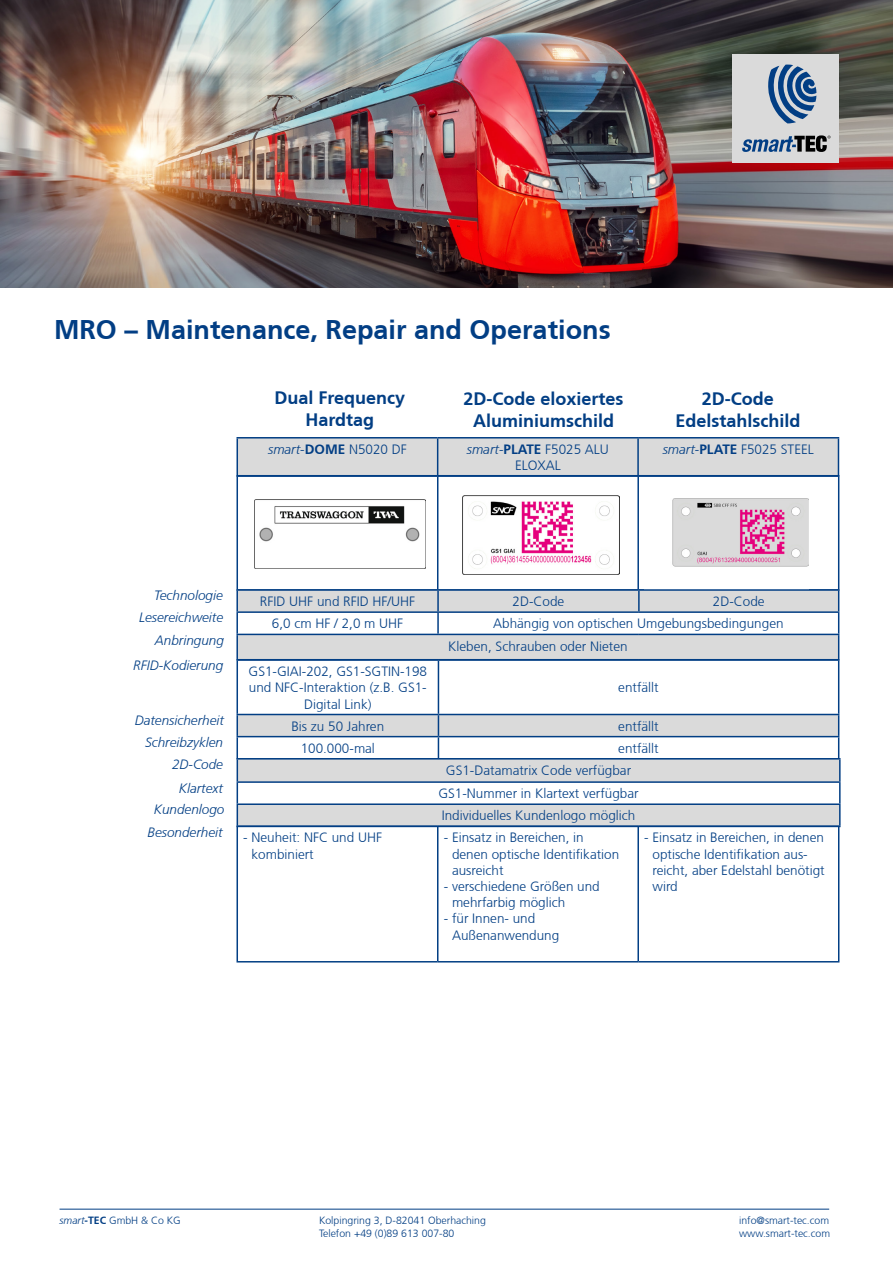
<style>
.page{position:relative;width:893px;height:1263px;background:#fff}
.page>*{position:absolute;margin:0;border:0;box-sizing:border-box;transform-origin:0 0}
.t1{font:700 27px "Frutiger CE";color:#023e84}
.t2{font:700 18px/21.6px "Frutiger CE";color:#023e84;text-align:center}
.t3{font:300 13.5px/16.2px "Frutiger CE";color:#023e84}
.t4{font:italic 300 13.5px/22px "Frutiger CE";color:#023e84;text-align:right}
.t5{font:300 10.5px "Frutiger CE";color:#023e84}
.s1{font-style:italic}
.s2{font-weight:700}
</style>
<div class="page">
<hr style="left:60px;top:1209px;width:769px;height:1px;background:#023e84">
<img style="left:0;top:0;width:893px;height:287px">
<div style="left:732px;top:54px;width:106px;height:108px;background:#dadada"></div>
<svg style="left:768px;top:65px;width:48px;height:58px"></svg>
<svg style="left:742px;top:135px;width:89px;height:17px"></svg>
<div style="left:238px;top:438px;width:600px;height:37px;background:#dadada"></div>
<hr style="left:236px;top:437px;width:202px;height:1px;background:#023e84">
<hr style="left:236px;top:438px;width:2px;height:37px;background:#023e84">
<hr style="left:438px;top:437px;width:200px;height:1px;background:#023e84">
<hr style="left:437px;top:438px;width:1px;height:37px;background:#023e84">
<hr style="left:638px;top:437px;width:201px;height:1px;background:#023e84">
<hr style="left:637px;top:438px;width:2px;height:37px;background:#023e84">
<hr style="left:838px;top:438px;width:1px;height:37px;background:#023e84">
<hr style="left:236px;top:475px;width:202px;height:2px;background:#023e84">
<hr style="left:438px;top:475px;width:200px;height:2px;background:#023e84">
<hr style="left:638px;top:475px;width:201px;height:2px;background:#023e84">
<hr style="left:236px;top:476px;width:2px;height:113px;background:#023e84">
<hr style="left:437px;top:476px;width:1px;height:113px;background:#023e84">
<hr style="left:637px;top:476px;width:2px;height:113px;background:#023e84">
<hr style="left:838px;top:476px;width:1px;height:113px;background:#023e84">
<img style="left:255px;top:499px;width:170px;height:69px">
<img style="left:463px;top:495px;width:157px;height:79px">
<img style="left:672px;top:498px;width:136px;height:69px">
<hr style="left:236px;top:589px;width:202px;height:2px;background:#023e84">
<hr style="left:236px;top:591px;width:2px;height:20px;background:#023e84">
<hr style="left:438px;top:589px;width:201px;height:2px;background:#023e84">
<hr style="left:639px;top:589px;width:200px;height:2px;background:#023e84">
<hr style="left:236px;top:611px;width:202px;height:2px;background:#023e84">
<hr style="left:236px;top:613px;width:2px;height:21px;background:#023e84">
<hr style="left:236px;top:634px;width:202px;height:1px;background:#023e84">
<hr style="left:236px;top:635px;width:2px;height:24px;background:#023e84">
<svg style="left:237px;top:590px;width:602px;height:69px"></svg>
<hr style="left:236px;top:659px;width:202px;height:2px;background:#023e84">
<hr style="left:236px;top:661px;width:2px;height:53px;background:#023e84">
<hr style="left:438px;top:659px;width:401px;height:2px;background:#023e84">
<hr style="left:438px;top:661px;width:1px;height:53px;background:#023e84">
<hr style="left:838px;top:661px;width:1px;height:53px;background:#023e84">
<hr style="left:236px;top:714px;width:202px;height:1px;background:#023e84">
<hr style="left:236px;top:715px;width:2px;height:21px;background:#023e84">
<hr style="left:236px;top:736px;width:202px;height:1px;background:#023e84">
<hr style="left:236px;top:737px;width:2px;height:21px;background:#023e84">
<hr style="left:236px;top:758px;width:202px;height:1px;background:#023e84">
<hr style="left:237px;top:758px;width:604px;height:1px;background:#023e84">
<hr style="left:839px;top:759px;width:2px;height:22px;background:#023e84">
<hr style="left:237px;top:781px;width:604px;height:2px;background:#023e84">
<hr style="left:839px;top:783px;width:2px;height:20px;background:#023e84">
<hr style="left:237px;top:803px;width:604px;height:2px;background:#023e84">
<svg style="left:237px;top:714px;width:603px;height:111px"></svg>
<hr style="left:839px;top:805px;width:2px;height:21px;background:#023e84">
<hr style="left:237px;top:826px;width:604px;height:1px;background:#023e84">
<hr style="left:236px;top:825px;width:202px;height:2px;background:#023e84">
<hr style="left:236px;top:827px;width:2px;height:134px;background:#023e84">
<hr style="left:438px;top:825px;width:200px;height:2px;background:#023e84">
<hr style="left:437px;top:827px;width:1px;height:134px;background:#023e84">
<hr style="left:638px;top:825px;width:201px;height:2px;background:#023e84">
<hr style="left:637px;top:827px;width:2px;height:134px;background:#023e84">
<hr style="left:838px;top:827px;width:1px;height:134px;background:#023e84">
<hr style="left:236px;top:961px;width:202px;height:1px;background:#023e84">
<hr style="left:438px;top:961px;width:200px;height:1px;background:#023e84">
<hr style="left:638px;top:961px;width:201px;height:1px;background:#023e84">
<h1 class="t1" style="left:54px;top:314px;width:558px">MRO – Maintenance, Repair and Operations</h1>
<h2 class="t2" style="left:275px;top:387px;width:132px">Dual Frequency<br>Hardtag</h2>
<h2 class="t2" style="left:464px;top:388px;width:162px">2D-Code eloxiertes<br>Aluminiumschild</h2>
<h2 class="t2" style="left:675px;top:388px;width:127px">2D-Code<br>Edelstahlschild</h2>
<p class="t3" style="left:268px;top:441px;width:140px"><span class="s1">smart</span>-<span class="s2">DOME</span> N5020 DF</p>
<p class="t3" style="left:467px;top:441px;width:144px;text-align:center"><span class="s1">smart</span>-<span class="s2">PLATE</span> F5025 ALU<br>ELOXAL</p>
<p class="t3" style="left:663px;top:441px;width:153px"><span class="s1">smart</span>-<span class="s2">PLATE</span> F5025 STEEL</p>
<p class="t4" style="left:139px;top:584px;width:85px">Technologie<br>Lesereichweite</p>
<p class="t4" style="left:133px;top:654px;width:92px">RFID-Kodierung</p>
<p class="t4" style="left:155px;top:629px;width:71px">Anbringung</p>
<p class="t4" style="left:135px;top:709px;width:91px">Datensicherheit<br>Schreibzyklen<br>2D-Code</p>
<p class="t4" style="left:154px;top:777px;width:72px;line-height:21.1px">Klartext<br>Kundenlogo</p>
<p class="t4" style="left:148px;top:821px;width:77px">Besonderheit</p>
<p class="t3" style="left:260px;top:593px;width:157px">RFID UHF und RFID HF/UHF</p>
<p class="t3" style="left:513px;top:593px;width:53px">2D-Code</p>
<p class="t3" style="left:713px;top:593px;width:53px">2D-Code</p>
<p class="t3" style="left:272px;top:615px;width:133px">6,0 cm HF / 2,0 m UHF</p>
<p class="t3" style="left:448px;top:612px;width:337px;line-height:22.2px;text-indent:45px">Abhängig von optischen Umgebungsbedingungen<br>Kleben, Schrauben oder Nieten</p>
<p class="t3" style="left:249px;top:663px;width:180px;text-align:center">GS1-GIAI-202, GS1-SGTIN-198 und NFC-Interaktion (z.B. GS1-<br>Digital Link)</p>
<p class="t3" style="left:618px;top:679px;width:42px">entfällt</p>
<p class="t3" style="left:291px;top:718px;width:94px">Bis zu 50 Jahren</p>
<p class="t3" style="left:618px;top:718px;width:42px">entfällt</p>
<p class="t3" style="left:301px;top:740px;width:76px">100.000-mal</p>
<p class="t3" style="left:618px;top:740px;width:42px">entfällt</p>
<p class="t3" style="left:446px;top:762px;width:187px">GS1-Datamatrix Code verfügbar</p>
<p class="t3" style="left:438px;top:785px;width:202px">GS1-Nummer in Klartext verfügbar</p>
<p class="t3" style="left:442px;top:807px;width:195px">Individuelles Kundenlogo möglich</p>
<p class="t3" style="left:251px;top:829px;width:132px;text-indent:-8px">- Neuheit: NFC und UHF kombiniert</p>
<p class="t3" style="left:452px;top:829px;width:169px;text-indent:-8px">- Einsatz in Bereichen, in denen optische Identifikation ausreicht</p>
<p class="t3" style="left:452px;top:878px;width:149px;text-indent:-8px">- verschiedene Größen und mehrfarbig möglich</p>
<p class="t3" style="left:452px;top:910px;width:109px;text-indent:-8px">- für Innen- und<br>Außenanwendung</p>
<p class="t3" style="left:652px;top:829px;width:174px;text-indent:-8px">- Einsatz in Bereichen, in denen optische Identifikation aus&shy;reicht, aber Edelstahl benötigt wird</p>
<p class="t5" style="left:60px;top:1214px;width:123px"><span class="s1">smart</span><span class="s2">-TEC</span> GmbH &amp; Co KG</p>
<p class="t5" style="left:319px;top:1214px;width:168px">Kolpingring 3, D-82041 Oberhaching</p>
<p class="t5" style="left:739px;top:1214px;width:92px">info@smart-tec.com</p>
<p class="t5" style="left:319px;top:1227px;width:137px">Telefon +49 (0)89 613 007-80</p>
<p class="t5" style="left:739px;top:1227px;width:92px">www.smart-tec.com</p>
</div>
